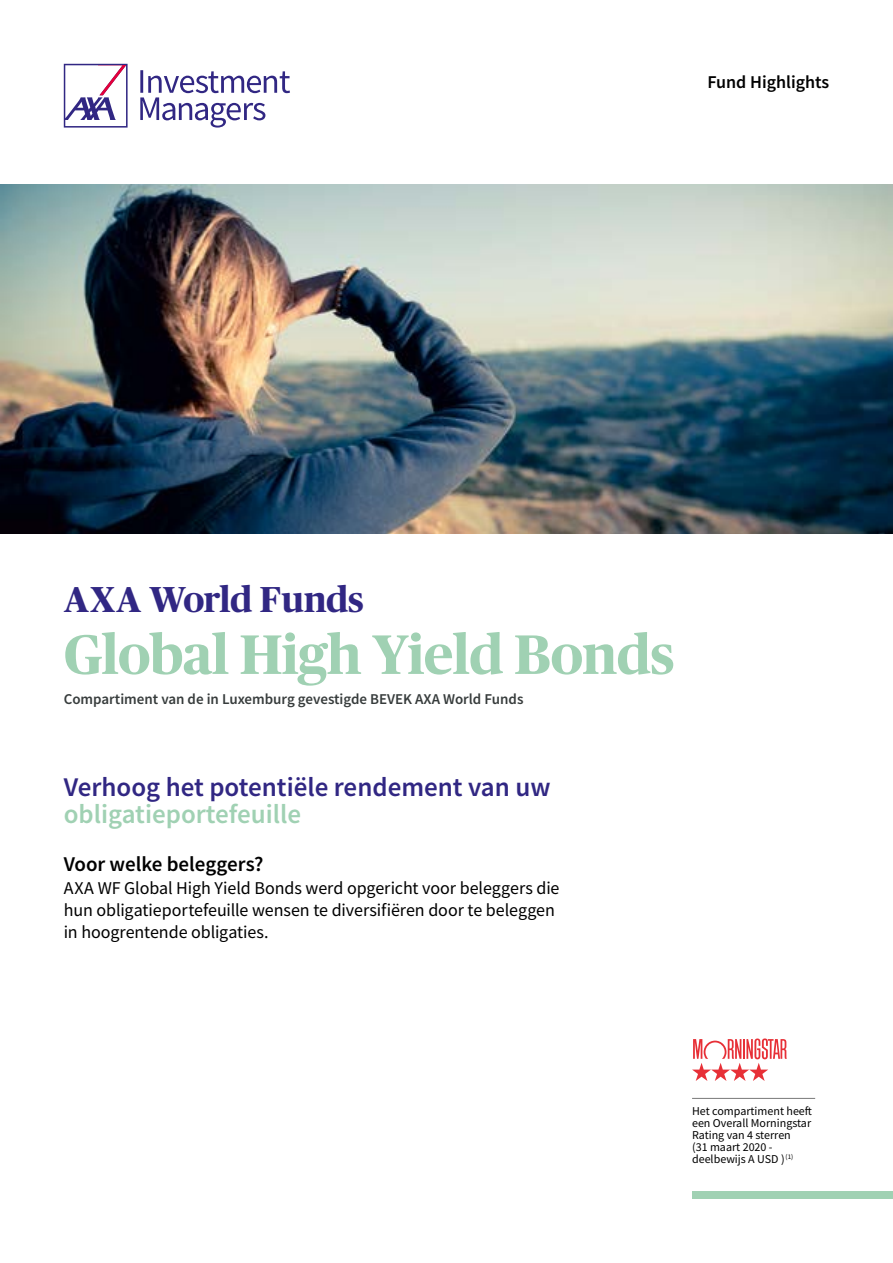
<style>
.page{position:relative;width:893px;height:1263px;background:#fff}
.page>*{position:absolute;margin:0;border:0;box-sizing:border-box;transform-origin:0 0}
.t1{font:700 55.5px "Publico Headline";letter-spacing:-.01em;color:#a0d1b3}
.t2{font:700 36px "Publico Headline";letter-spacing:-.01em;color:#312783}
.t3{font:600 27px "Source Sans Pro";color:#312783}
.t4{font:600 27px "Source Sans Pro";color:#a0d1b3}
.t5{font:600 21px "Source Sans Pro";letter-spacing:-.005em;color:#000}
.t6{font:18px/21.6px "Source Sans Pro";letter-spacing:-.005em;color:#000}
.t7{font:600 18px "Source Sans Pro";color:#000}
.t8{font:600 15px "Source Sans Pro";color:#373c3c}
.t9{font:12px/12px "Source Sans Pro";color:#000}
</style>
<div class="page">
<img style="left:0;top:185px;width:893px;height:348px">
<div style="left:692px;top:1191px;width:201px;height:7px;background:#a0d1b3"></div>
<svg style="left:64px;top:64px;width:226px;height:64px"></svg>
<svg style="left:99px;top:65px;width:27px;height:31px"></svg>
<hr style="left:692px;top:1098px;width:123px;height:1px;background:#797979">
<svg style="left:692px;top:1038px;width:95px;height:43px"></svg>
<p class="t7" style="left:707px;top:70px;width:123px">Fund Highlights</p>
<h2 class="t2" style="left:64px;top:573px;width:301px">AXA World Funds</h2>
<h1 class="t1" style="left:64px;top:615px;width:612px">Global High Yield Bonds</h1>
<p class="t8" style="left:64px;top:689px;width:461px">Compartiment van de in Luxemburg gevestigde BEVEK AXA World Funds</p>
<h3 class="t3" style="left:64px;top:770px;width:488px">Verhoog het potentiële rendement van uw</h3>
<h3 class="t4" style="left:64px;top:797px;width:239px">obligatieportefeuille</h3>
<p class="t5" style="left:64px;top:850px;width:201px">Voor welke beleggers?</p>
<p class="t6" style="left:64px;top:877px;width:497px">AXA WF Global High Yield Bonds werd opgericht voor beleggers die hun obligatieportefeuille wensen te diversifiëren door te beleggen in hoogrentende obligaties.</p>
<p class="t9" style="left:692px;top:1104px;width:121px">Het compartiment heeft een Overall Morningstar<br>Rating van 4 sterren<br>(31 maart 2020 - deelbewijs A USD )<sup>(1)</sup></p>
</div>
